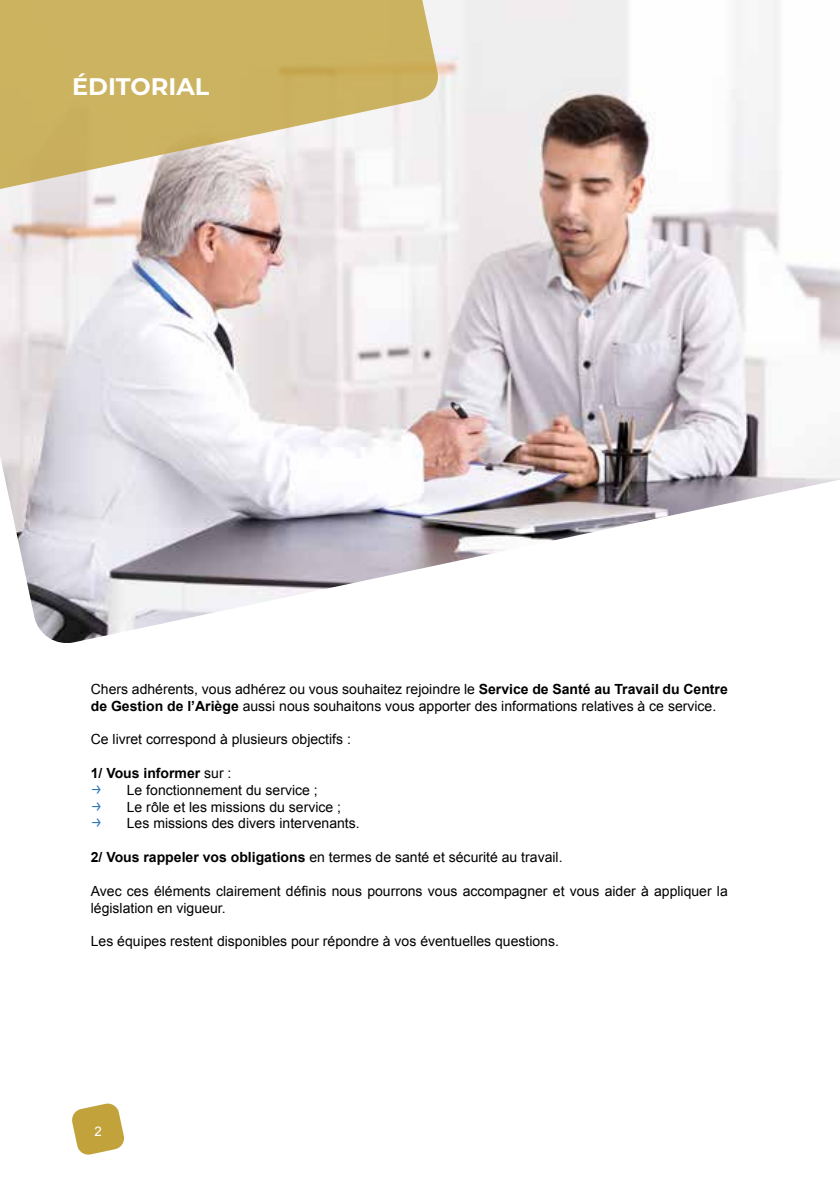
<style>
.page{position:relative;width:840px;height:1191px;background:#fff}
.page>*{position:absolute;margin:0;border:0;box-sizing:border-box;transform-origin:0 0}
.t1{font:700 24px "Montserrat";color:#fff}
.t2{font:14px/16.8px "Arial";color:#000}
.t3{font:700 14px "Arial";color:#000}
.t4{font:13.2px "Arial";color:#fff}
.s1{font-weight:700}
.s2{font-weight:400}
.s3{font-family:"Montserrat";font-size:20px;color:#2e74b8}
</style>
<div class="page">
<svg style="left:72px;top:1103px;width:52px;height:52px"></svg>
<img style="left:0;top:0;width:839px;height:643px">
<svg style="left:0;top:0;width:440px;height:201px;background:#d3bf84"></svg>
<h1 class="t1" style="left:72px;top:69px;width:139px">ÉDITORIAL</h1>
<p class="t2" style="left:91px;top:681px;width:638px">Chers adhérents, vous adhérez ou vous souhaitez rejoindre le <span class="s1">Service de Santé au Travail du Centre de Gestion de l’Ariège</span> aussi nous souhaitons vous apporter des informations relatives à ce service.</p>
<p class="t2" style="left:91px;top:731px;width:261px">Ce livret correspond à plusieurs objectifs :</p>
<p class="t3" style="left:91px;top:764px;width:142px">1/ Vous informer <span class="s2">sur :</span></p>
<p class="t2" style="left:91px;top:781px;width:228px"><span class="s3">→</span> Le fonctionnement du service ;</p>
<p class="t2" style="left:91px;top:798px;width:251px"><span class="s3">→</span> Le rôle et les missions du service ;</p>
<p class="t2" style="left:91px;top:815px;width:270px"><span class="s3">→</span> Les missions des divers intervenants.</p>
<p class="t2" style="left:91px;top:849px;width:473px"><span class="s1">2/ Vous rappeler vos obligations</span> en termes de santé et sécurité au travail.</p>
<p class="t2" style="left:91px;top:882px;width:638px">Avec ces éléments clairement définis nous pourrons vous accompagner et vous aider à appliquer la législation en vigueur.</p>
<p class="t2" style="left:91px;top:933px;width:469px">Les équipes restent disponibles pour répondre à vos éventuelles questions.</p>
<p class="t4" style="left:94px;top:1122px;width:9px">2</p>
</div>
